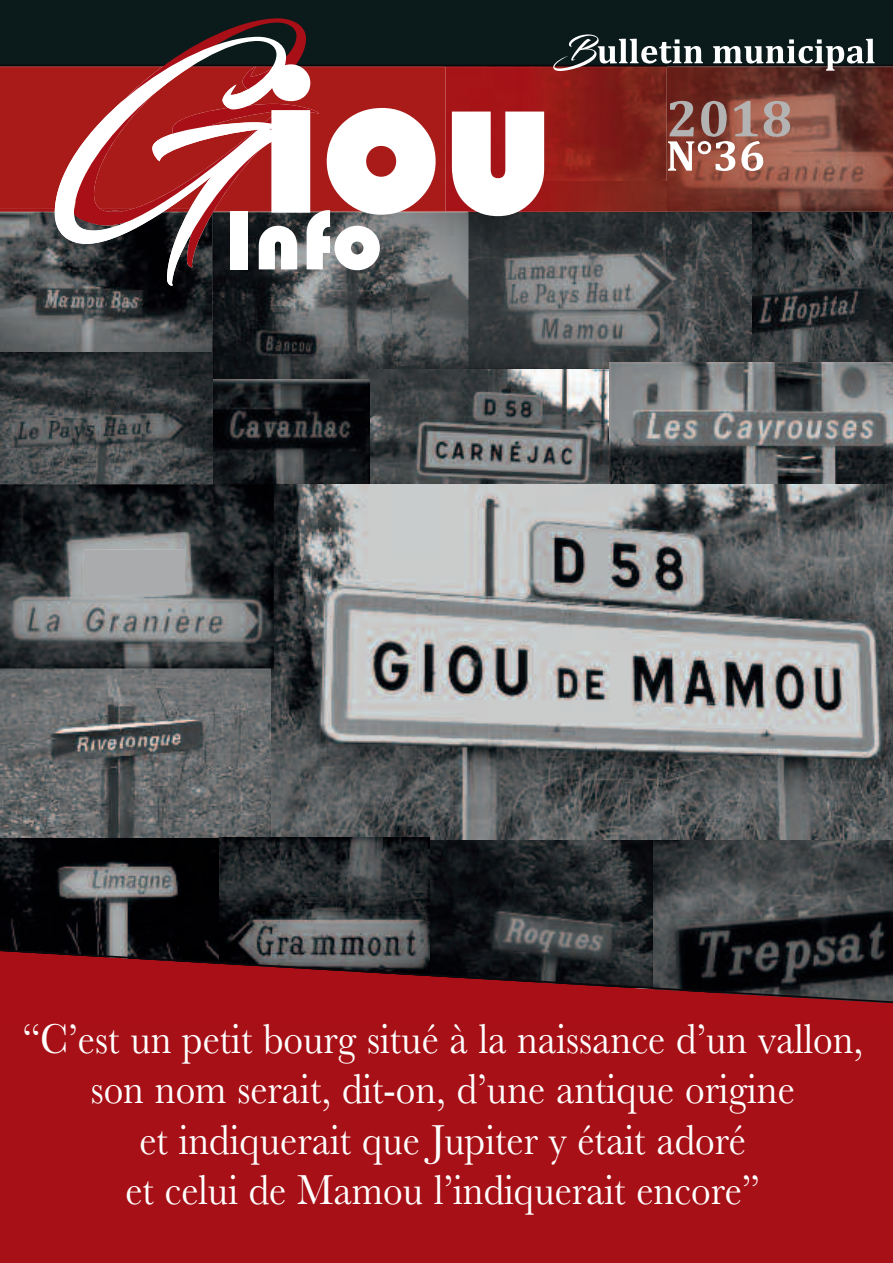
<style>
.page{position:relative;width:893px;height:1263px;background:#fff}
.page>*{position:absolute;margin:0;border:0;box-sizing:border-box;transform-origin:0 0}
.t1{font:210.6px "Bauhaus 93";color:#fff}
.t2{font:87.75px "Bauhaus 93";color:#fff}
.t3{font:43.5px/50.1px "Baskerville";color:#fff;text-align:center;scale:.9 1}
</style>
<div class="page">
<img style="left:751px;top:213px;width:142px;height:150px">
<img style="left:430px;top:839px;width:223px;height:110px">
<img style="left:468px;top:213px;width:283px;height:156px">
<img style="left:0;top:226px;width:212px;height:258px">
<img style="left:212px;top:213px;width:256px;height:166px">
<img style="left:466px;top:212px;width:427px;height:1px">
<img style="left:319px;top:66px;width:574px;height:146px">
<div style="left:0;top:0;width:893px;height:66px;background:#0b1b1c"></div>
<svg style="left:74px;top:18px;width:245px;height:249px;background:#512223"></svg>
<svg style="left:54px;top:37px;width:245px;height:249px;background:#4a3637"></svg>
<img style="left:368px;top:369px;width:241px;height:115px">
<img style="left:653px;top:839px;width:240px;height:110px">
<svg style="left:0;top:65px;width:273px;height:161px"></svg>
<img style="left:609px;top:363px;width:284px;height:121px">
<img style="left:209px;top:379px;width:160px;height:105px">
<img style="left:0;top:668px;width:271px;height:171px">
<img style="left:271px;top:484px;width:622px;height:355px">
<img style="left:0;top:839px;width:220px;height:110px">
<img style="left:220px;top:838px;width:210px;height:111px">
<svg style="left:0;top:949px;width:893px;height:75px;background:#76171d"></svg>
<svg style="left:668px;top:101px;width:122px;height:70px;background:#a7796f"></svg>
<img style="left:0;top:484px;width:274px;height:184px">
<img style="left:84px;top:549px;width:102px;height:46px">
<div style="left:85px;top:550px;width:100px;height:44px;background:#a9abac"></div>
<svg style="left:553px;top:34px;width:150px;height:37px"></svg>
<svg style="left:713px;top:39px;width:161px;height:32px"></svg>
<div style="left:0;top:1024px;width:893px;height:239px;background:#a71016"></div>
<h1 class="t1" style="left:260px;top:24px;width:297px">iou</h1>
<h2 class="t2" style="left:225px;top:191px;width:159px">Info</h2>
<p class="t3" style="left:22px;top:1013px;width:936px">“C’est un petit bourg situé à la naissance d’un vallon, son nom serait, dit-on, d’une antique origine<br>et indiquerait que Jupiter y était adoré<br>et celui de Mamou l’indiquerait encore”</p>
</div>
